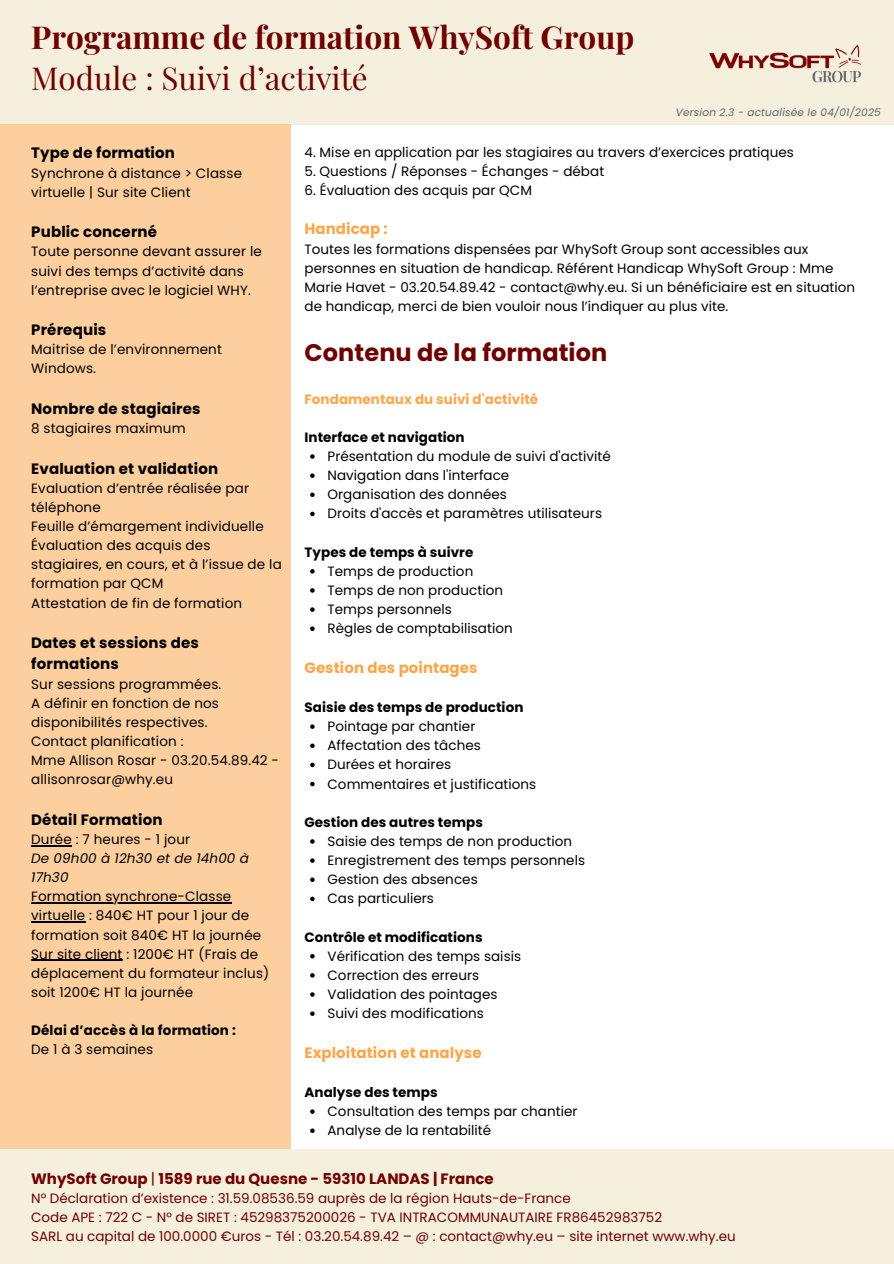
<style>
.page{position:relative;width:894px;height:1264px;background:#fff}
.page>*{position:absolute;margin:0;border:0;box-sizing:border-box;transform-origin:0 0}
.t1{font:700 31.5px/41.7px "Playfair Display";color:#700000}
.t2{font:700 24px "Poppins";letter-spacing:.005em;color:#700000}
.t3{font:700 15px/21.3px "Poppins";letter-spacing:.01em;color:#000}
.t4{font:700 15px "Poppins";letter-spacing:.005em;color:#fda649}
.t5{font:700 15px "Poppins";color:#700000}
.t6{font:13.5px/19.2px "Poppins";letter-spacing:.005em;color:#000}
.t7{font:13.5px/19.2px "Poppins";color:#700000}
.t8{font:700 13.5px/19.2px "Poppins";letter-spacing:.005em;color:#000}
.t9{font:italic 13.5px/19.2px "Poppins";letter-spacing:.01em;color:#000}
.t10{font:700 13.5px "Poppins";letter-spacing:.005em;color:#fda649}
.t11{font:italic 10.5px "Poppins";letter-spacing:.02em;color:#656565}
.s1{font-weight:400}
.s2{font-style:normal}
</style>
<div class="page">
<div style="left:0;top:0;width:893px;height:124px;background:#f5f0dd"></div>
<div style="left:0;top:124px;width:291px;height:1139px;background:#fdcf9e"></div>
<div style="left:0;top:1149px;width:893px;height:114px;background:#f5f0dd"></div>
<img style="left:709px;top:45px;width:153px;height:38px">
<svg style="left:310px;top:454px;width:4px;height:5px"></svg>
<svg style="left:310px;top:473px;width:4px;height:5px"></svg>
<svg style="left:310px;top:492px;width:4px;height:5px"></svg>
<svg style="left:310px;top:511px;width:4px;height:5px"></svg>
<svg style="left:310px;top:569px;width:4px;height:4px"></svg>
<svg style="left:310px;top:588px;width:4px;height:4px"></svg>
<svg style="left:310px;top:607px;width:4px;height:5px"></svg>
<svg style="left:310px;top:626px;width:4px;height:5px"></svg>
<svg style="left:310px;top:724px;width:4px;height:5px"></svg>
<svg style="left:310px;top:743px;width:4px;height:5px"></svg>
<svg style="left:310px;top:762px;width:4px;height:5px"></svg>
<svg style="left:310px;top:781px;width:4px;height:5px"></svg>
<svg style="left:310px;top:839px;width:4px;height:4px"></svg>
<svg style="left:310px;top:858px;width:4px;height:4px"></svg>
<svg style="left:310px;top:877px;width:4px;height:5px"></svg>
<svg style="left:310px;top:896px;width:4px;height:5px"></svg>
<svg style="left:310px;top:954px;width:4px;height:4px"></svg>
<svg style="left:310px;top:973px;width:4px;height:4px"></svg>
<svg style="left:310px;top:992px;width:4px;height:4px"></svg>
<svg style="left:310px;top:1011px;width:4px;height:4px"></svg>
<svg style="left:310px;top:1109px;width:4px;height:4px"></svg>
<svg style="left:310px;top:1128px;width:4px;height:4px"></svg>
<hr style="left:31px;top:845px;width:41px;height:1px;background:#000">
<hr style="left:31px;top:902px;width:200px;height:1px;background:#000">
<hr style="left:31px;top:921px;width:54px;height:1px;background:#000">
<hr style="left:31px;top:959px;width:92px;height:2px;background:#000">
<p class="t1" style="left:31px;top:15px;width:604px">Programme de formation WhySoft Group<br><span class="s1">Module : Suivi d’activité</span></p>
<h4 class="t11" style="left:675px;top:105px;width:206px">Version 2.3 - actualisée le 04/01/2025</h4>
<p class="t3" style="left:31px;top:142px;width:145px">Type de formation</p>
<p class="t6" style="left:31px;top:163px;width:212px">Synchrone à distance &gt; Classe virtuelle | Sur site Client</p>
<p class="t3" style="left:31px;top:221px;width:127px">Public concerné</p>
<p class="t6" style="left:31px;top:242px;width:232px">Toute personne devant assurer le suivi des temps d’activité dans l’entreprise avec le logiciel WHY.</p>
<p class="t3" style="left:31px;top:319px;width:77px">Prérequis</p>
<p class="t6" style="left:31px;top:340px;width:192px">Maitrise de l’environnement<br>Windows.</p>
<p class="t3" style="left:31px;top:398px;width:171px">Nombre de stagiaires</p>
<p class="t6" style="left:31px;top:419px;width:156px">8 stagiaires maximum</p>
<h3 class="t3" style="left:31px;top:457px;width:188px">Evaluation et validation</h3>
<h3 class="t6" style="left:31px;top:478px;width:252px">Evaluation d’entrée réalisée par téléphone<br>Feuille d’émargement individuelle<br>Évaluation des acquis des stagiaires, en cours, et à l’issue de la formation par QCM<br>Attestation de fin de formation</h3>
<h5 class="t3" style="left:31px;top:632px;width:169px">Dates et sessions des formations</h5>
<h5 class="t6" style="left:31px;top:674px;width:249px">Sur sessions programmées.<br>A définir en fonction de nos disponibilités respectives.<br>Contact planification :<br>Mme Allison Rosar - 03.20.54.89.42 - allisonrosar@why.eu</h5>
<p class="t3" style="left:31px;top:808px;width:133px">Détail Formation</p>
<p class="t9" style="left:31px;top:829px;width:219px"><span class="s2">Durée : 7 heures - 1 jour<br></span>De 09h00 à 12h30 et de 14h00 à<br>17h30</p>
<p class="t6" style="left:31px;top:887px;width:240px">Formation synchrone-Classe virtuelle : 840€ HT pour 1 jour de formation soit 840€ HT la journée<br>Sur site client : 1200€ HT (Frais de déplacement du formateur inclus) soit 1200€ HT la journée</p>
<p class="t8" style="left:31px;top:1020px;width:206px">Délai d’accès à la formation :<br><span class="s1">De 1 à 3 semaines</span></p>
<h1 class="t6" style="left:304px;top:142px;width:491px">4. Mise en application par les stagiaires au travers d’exercices pratiques</h1>
<h1 class="t6" style="left:304px;top:161px;width:301px">5. Questions / Réponses - Échanges - débat</h1>
<h1 class="t6" style="left:304px;top:181px;width:229px">6. Évaluation des acquis par QCM</h1>
<p class="t4" style="left:304px;top:219px;width:85px">Handicap :</p>
<p class="t6" style="left:304px;top:239px;width:552px">Toutes les formations dispensées par WhySoft Group sont accessibles aux personnes en situation de handicap. Référent Handicap WhySoft Group : Mme Marie Havet - 03.20.54.89.42 - contact@why.eu. Si un bénéficiaire est en situation de handicap, merci de bien vouloir nous l’indiquer au plus vite.</p>
<h4 class="t2" style="left:304px;top:335px;width:304px">Contenu de la formation</h4>
<h4 class="t10" style="left:304px;top:389px;width:235px">Fondamentaux du suivi d'activité</h4>
<h4 class="t8" style="left:304px;top:427px;width:162px">Interface et navigation</h4>
<h4 class="t6" style="left:327px;top:446px;width:285px">Présentation du module de suivi d'activité</h4>
<h4 class="t6" style="left:327px;top:466px;width:183px">Navigation dans l'interface</h4>
<h4 class="t6" style="left:327px;top:485px;width:181px">Organisation des données</h4>
<h6 class="t6" style="left:327px;top:504px;width:276px">Droits d'accès et paramètres utilisateurs</h6>
<h6 class="t8" style="left:304px;top:542px;width:170px">Types de temps à suivre</h6>
<h2 class="t6" style="left:327px;top:561px;width:147px">Temps de production</h2>
<h5 class="t6" style="left:327px;top:580px;width:177px">Temps de non production</h5>
<h5 class="t6" style="left:327px;top:599px;width:126px">Temps personnels</h5>
<p class="t6" style="left:327px;top:619px;width:187px">Règles de comptabilisation</p>
<p class="t4" style="left:304px;top:657px;width:174px">Gestion des pointages</p>
<p class="t8" style="left:304px;top:697px;width:220px">Saisie des temps de production</p>
<p class="t6" style="left:327px;top:716px;width:149px">Pointage par chantier</p>
<h5 class="t6" style="left:327px;top:736px;width:155px">Affectation des tâches</h5>
<p class="t6" style="left:327px;top:755px;width:125px">Durées et horaires</p>
<p class="t6" style="left:327px;top:774px;width:210px">Commentaires et justifications</p>
<p class="t8" style="left:304px;top:812px;width:180px">Gestion des autres temps</p>
<p class="t6" style="left:327px;top:831px;width:246px">Saisie des temps de non production</p>
<h3 class="t6" style="left:327px;top:850px;width:259px">Enregistrement des temps personnels</h3>
<h5 class="t6" style="left:327px;top:869px;width:152px">Gestion des absences</h5>
<p class="t6" style="left:327px;top:889px;width:108px">Cas particuliers</p>
<p class="t8" style="left:304px;top:927px;width:179px">Contrôle et modifications</p>
<p class="t6" style="left:327px;top:946px;width:195px">Vérification des temps saisis</p>
<p class="t6" style="left:327px;top:965px;width:153px">Correction des erreurs</p>
<h5 class="t6" style="left:327px;top:984px;width:171px">Validation des pointages</h5>
<p class="t6" style="left:327px;top:1003px;width:158px">Suivi des modifications</p>
<p class="t4" style="left:304px;top:1041px;width:178px">Exploitation et analyse</p>
<p class="t8" style="left:304px;top:1082px;width:134px">Analyse des temps</p>
<p class="t6" style="left:327px;top:1101px;width:251px">Consultation des temps par chantier</p>
<h5 class="t6" style="left:327px;top:1120px;width:165px">Analyse de la rentabilité</h5>
<h4 class="t5" style="left:31px;top:1168px;width:464px">WhySoft Group <span class="s1">|</span> 1589 rue du Quesne - 59310 LANDAS | France</h4>
<h4 class="t7" style="left:31px;top:1188px;width:705px">N° Déclaration d’existence : 31.59.08536.59 auprès de la région Hauts-de-France<br>Code APE : 722 C - N° de SIRET : 45298375200026 - TVA INTRACOMMUNAUTAIRE FR86452983752<br>SARL au capital de 100.0000 €uros - Tél : 03.20.54.89.42 – @ : contact@why.eu – site internet www.why.eu</h4>
</div>
